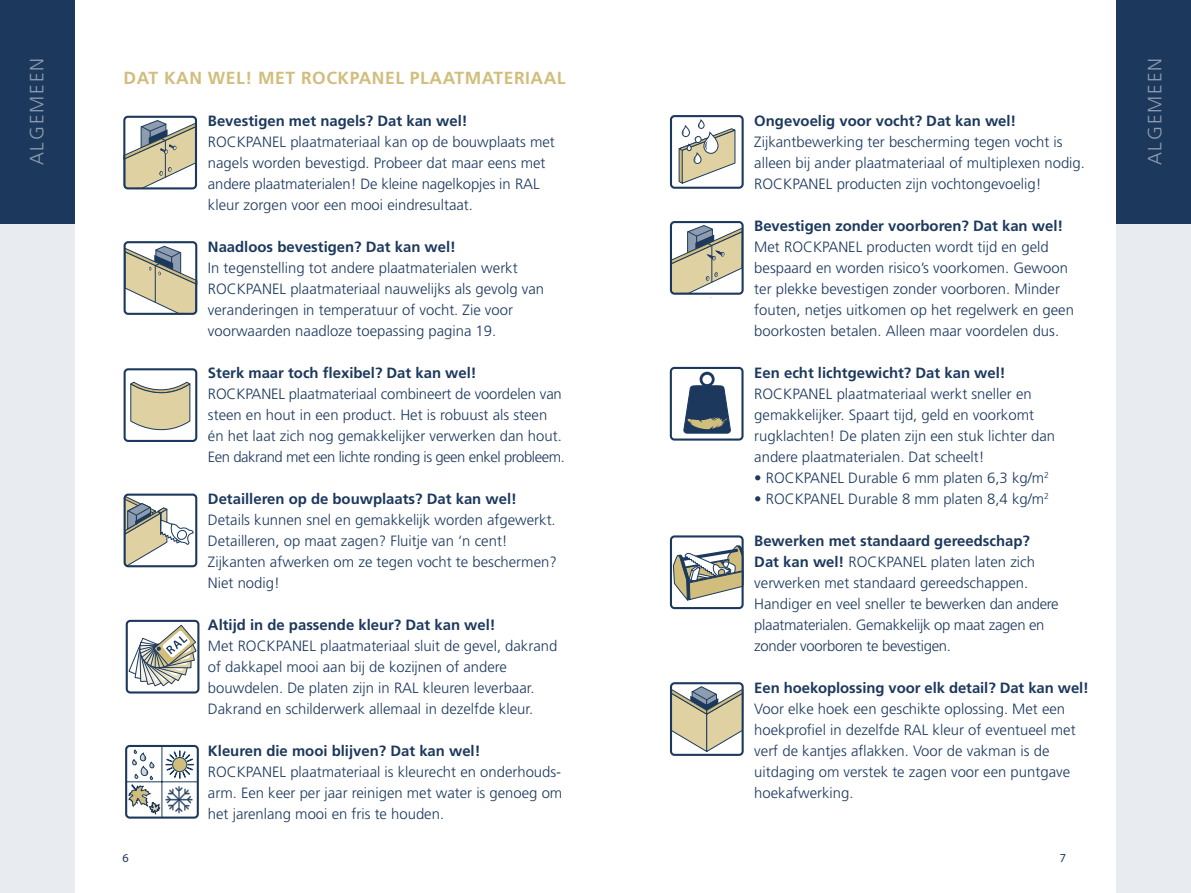
<style>
.page{position:relative;width:1191px;height:893px;background:#fff}
.page>*{position:absolute;margin:0;border:0;box-sizing:border-box;transform-origin:0 0}
.t1{font:300 19.25px "Frutiger";letter-spacing:.1em;color:#8d9cae}
.t2{font:700 17.5px "Frutiger";letter-spacing:.03em;color:#d1be7d}
.t3{font:300 14.88px/21px "Frutiger";color:#1c395d}
.t4{font:700 14.88px "Frutiger";color:#1c395d}
.t5{font:300 14.88px/21px "Frutiger";letter-spacing:-.02em;color:#1c395d}
.t6{font:12.25px "Myriad Pro";color:#1c395d}
.s1{font-weight:700}
</style>
<div class="page">
<div style="left:0;top:223px;width:74px;height:670px;background:#e8ebef"></div>
<div style="left:1116px;top:223px;width:75px;height:670px;background:#e8ebef"></div>
<div style="left:0;top:0;width:74px;height:223px;background:#1c395d"></div>
<div style="left:1116px;top:0;width:75px;height:223px;background:#1c395d"></div>
<div style="left:670px;top:367px;width:73px;height:74px;border:2px solid #1c395d;border-radius:4px"></div>
<svg style="left:683px;top:372px;width:48px;height:62px"></svg>
<div style="left:670px;top:221px;width:73px;height:74px;border:2px solid #1c395d;border-radius:4px"></div>
<svg style="left:670px;top:225px;width:73px;height:69px"></svg>
<div style="left:670px;top:115px;width:73px;height:74px;border:2px solid #1c395d;border-radius:4px"></div>
<svg style="left:678px;top:120px;width:58px;height:64px"></svg>
<svg style="left:673px;top:545px;width:67px;height:55px"></svg>
<div style="left:670px;top:535px;width:73px;height:74px;border:2px solid #1c395d;border-radius:4px"></div>
<div style="left:670px;top:682px;width:73px;height:74px;border:2px solid #1c395d;border-radius:4px"></div>
<svg style="left:670px;top:686px;width:73px;height:67px"></svg>
<div style="left:124px;top:494px;width:73px;height:73px;border:2px solid #1c395d;border-radius:4px"></div>
<svg style="left:124px;top:495px;width:70px;height:72px"></svg>
<div style="left:123px;top:116px;width:74px;height:73px;border:2px solid #1c395d;border-radius:4px"></div>
<svg style="left:123px;top:120px;width:74px;height:69px"></svg>
<div style="left:124px;top:241px;width:73px;height:74px;border:2px solid #1c395d;border-radius:4px"></div>
<svg style="left:124px;top:245px;width:73px;height:69px"></svg>
<div style="left:124px;top:368px;width:73px;height:74px;border:2px solid #1c395d;border-radius:4px"></div>
<svg style="left:130px;top:381px;width:61px;height:59px"></svg>
<div style="left:126px;top:620px;width:73px;height:73px;border:2px solid #1c395d;border-radius:4px"></div>
<svg style="left:128px;top:624px;width:69px;height:63px"></svg>
<div style="left:125px;top:745px;width:74px;height:74px;border:2px solid #1c395d;border-radius:4px"></div>
<hr style="left:161px;top:746px;width:1px;height:72px;background:#1c395d">
<hr style="left:126px;top:781px;width:72px;height:1px;background:#1c395d">
<svg style="left:128px;top:750px;width:66px;height:64px"></svg>
<p class="t1" style="left:26px;top:165px;width:109px;rotate:-90deg">ALGEMEEN</p>
<p class="t1" style="left:1143px;top:165px;width:109px;rotate:-90deg">ALGEMEEN</p>
<p class="t2" style="left:124px;top:68px;width:444px">DAT KAN WEL! MET ROCKPANEL PLAATMATERIAAL</p>
<p class="t4" style="left:208px;top:112px;width:261px">Bevestigen met nagels? Dat kan wel!</p>
<p class="t3" style="left:208px;top:131px;width:348px">ROCKPANEL plaatmateriaal kan op de bouwplaats met nagels worden bevestigd. Probeer dat maar eens met andere plaatmaterialen! De kleine nagelkopjes in RAL kleur zorgen voor een mooi eindresultaat.</p>
<p class="t4" style="left:208px;top:238px;width:249px">Naadloos bevestigen? Dat kan wel!</p>
<p class="t3" style="left:208px;top:257px;width:338px">In tegenstelling tot andere plaatmaterialen werkt ROCKPANEL plaatmateriaal nauwelijks als gevolg van veranderingen in temperatuur of vocht. Zie voor voorwaarden naadloze toepassing pagina 19.</p>
<p class="t4" style="left:208px;top:364px;width:270px">Sterk maar toch flexibel? Dat kan wel!</p>
<p class="t3" style="left:208px;top:383px;width:358px">ROCKPANEL plaatmateriaal combineert de voordelen van steen en hout in een product. Het is robuust als steen én het laat zich nog gemakkelijker verwerken dan hout.<br>Een dakrand met een lichte ronding is geen enkel probleem.</p>
<p class="t4" style="left:208px;top:490px;width:310px">Detailleren op de bouwplaats? Dat kan wel!</p>
<p class="t3" style="left:208px;top:509px;width:350px">Details kunnen snel en gemakkelijk worden afgewerkt.<br>Detailleren, op maat zagen? Fluitje van ‘n cent!<br>Zijkanten afwerken om ze tegen vocht te beschermen?<br>Niet nodig!</p>
<p class="t4" style="left:208px;top:616px;width:289px">Altijd in de passende kleur? Dat kan wel!</p>
<p class="t3" style="left:208px;top:635px;width:351px">Met ROCKPANEL plaatmateriaal sluit de gevel, dakrand of dakkapel mooi aan bij de kozijnen of andere bouwdelen. De platen zijn in RAL kleuren leverbaar.<br>Dakrand en schilderwerk allemaal in dezelfde kleur.</p>
<p class="t4" style="left:208px;top:742px;width:274px">Kleuren die mooi blijven? Dat kan wel!</p>
<p class="t3" style="left:208px;top:761px;width:356px;text-align:justify">ROCKPANEL plaatmateriaal is kleurecht en onderhouds&shy;arm. Een keer per jaar reinigen met water is genoeg om het jarenlang mooi en fris te houden.</p>
<p class="t4" style="left:754px;top:112px;width:264px">Ongevoelig voor vocht? Dat kan wel!</p>
<p class="t3" style="left:754px;top:131px;width:332px">Zijkantbewerking ter bescherming tegen vocht is alleen bij ander plaatmateriaal of multiplexen nodig.<br>ROCKPANEL producten zijn vochtongevoelig!</p>
<p class="t4" style="left:754px;top:217px;width:310px">Bevestigen zonder voorboren? Dat kan wel!</p>
<p class="t3" style="left:754px;top:236px;width:321px">Met ROCKPANEL producten wordt tijd en geld bespaard en worden risico’s voorkomen. Gewoon ter plekke bevestigen zonder voorboren. Minder fouten, netjes uitkomen op het regelwerk en geen boorkosten betalen. Alleen maar voordelen dus.</p>
<p class="t4" style="left:754px;top:364px;width:253px">Een echt lichtgewicht? Dat kan wel!</p>
<p class="t3" style="left:754px;top:383px;width:302px">ROCKPANEL plaatmateriaal werkt sneller en gemakkelijker. Spaart tijd, geld en voorkomt rugklachten! De platen zijn een stuk lichter dan andere plaatmaterialen. Dat scheelt!</p>
<p class="t3" style="left:754px;top:467px;width:296px">• ROCKPANEL Durable 6 mm platen 6,3 kg/m<sup>2</sup></p>
<p class="t3" style="left:754px;top:488px;width:296px">• ROCKPANEL Durable 8 mm platen 8,4 kg/m<sup>2</sup></p>
<p class="t5" style="left:754px;top:530px;width:306px"><span class="s1">Bewerken met standaard gereedschap?<br>Dat kan wel!</span> ROCKPANEL platen laten zich verwerken met standaard gereedschappen.<br>Handiger en veel sneller te bewerken dan andere plaatmaterialen. Gemakkelijk op maat zagen en zonder voorboren te bevestigen.</p>
<p class="t4" style="left:754px;top:679px;width:336px">Een hoekoplossing voor elk detail? Dat kan wel!</p>
<p class="t3" style="left:754px;top:698px;width:323px">Voor elke hoek een geschikte oplossing. Met een hoekprofiel in dezelfde RAL kleur of eventueel met verf de kantjes aflakken. Voor de vakman is de uitdaging om verstek te zagen voor een puntgave hoekafwerking.</p>
<p class="t6" style="left:122px;top:851px;width:8px">6</p>
<p class="t6" style="left:1059px;top:851px;width:8px">7</p>
</div>
